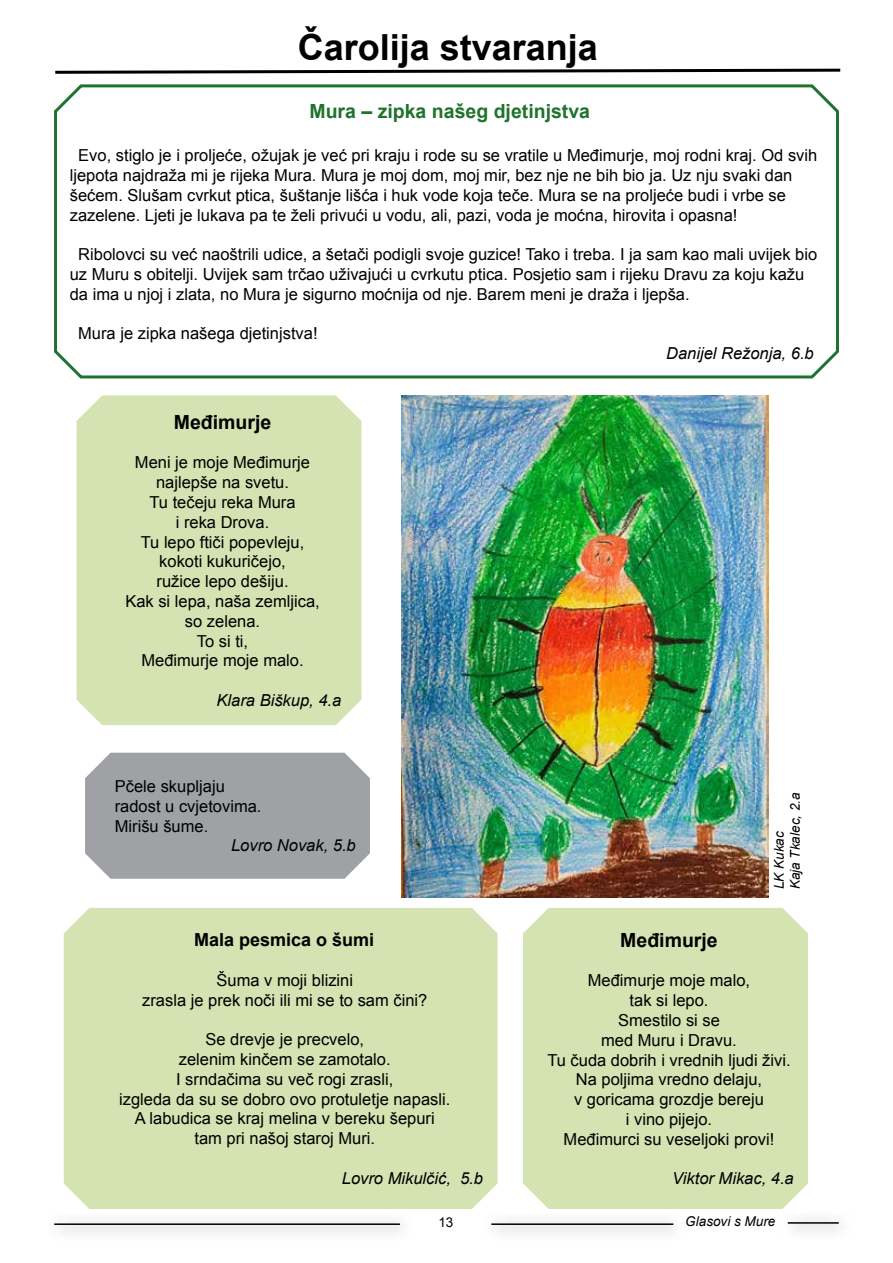
<style>
.page{position:relative;width:893px;height:1263px;background:#fff}
.page>*{position:absolute;margin:0;border:0;box-sizing:border-box;transform-origin:0 0}
.t1{font:700 36px "Arial";color:#000}
.t2{font:700 19.5px "Arial";color:#1f732d}
.t3{font:700 19.5px "Arial";color:#000}
.t4{font:700 18px "Arial";color:#000}
.t5{font:16.5px/19.8px "Arial";color:#000;text-align:center}
.t6{font:italic 16.5px "Arial";color:#000}
.t7{font:italic 13.5px/16.2px "Arial";color:#000}
.t8{font:13.5px "Arial";color:#000}
</style>
<div class="page">
<svg style="left:55px;top:68px;width:786px;height:6px"></svg>
<div style="left:482px;top:1212px;width:206px;height:30px;background:#f7f7f7"></div>
<hr style="left:491px;top:1223px;width:182px;height:2px;background:#000">
<div style="left:779px;top:1211px;width:75px;height:29px;background:#fafafa"></div>
<hr style="left:788px;top:1222px;width:51px;height:2px;background:#000">
<div style="left:45px;top:1212px;width:370px;height:30px;background:#f7f7f7"></div>
<hr style="left:54px;top:1223px;width:346px;height:2px;background:#000">
<svg style="left:54px;top:84px;width:785px;height:295px"></svg>
<div style="left:77px;top:395px;width:284px;height:330px;background:#d5e2b1"></div>
<img style="left:402px;top:395px;width:366px;height:502px">
<div style="left:523px;top:908px;width:285px;height:301px;background:#d5e2b1"></div>
<div style="left:64px;top:908px;width:433px;height:301px;background:#d5e2b1"></div>
<div style="left:85px;top:753px;width:285px;height:126px;background:#9fa1a4"></div>
<h1 class="t1" style="left:298px;top:24px;width:302px">Čarolija stvaranja</h1>
<p class="t2" style="left:309px;top:98px;width:282px">Mura – zipka našeg djetinjstva</p>
<p class="t5" style="left:70px;top:146px;width:749px;text-align:left;text-indent:8px">Evo, stiglo je i proljeće, ožujak je već pri kraju i rode su se vratile u Međimurje, moj rodni kraj. Od svih ljepota najdraža mi je rijeka Mura. Mura je moj dom, moj mir, bez nje ne bih bio ja. Uz nju svaki dan šećem. Slušam cvrkut ptica, šuštanje lišća i huk vode koja teče. Mura se na proljeće budi i vrbe se zazelene. Ljeti je lukava pa te želi privući u vodu, ali, pazi, voda je moćna, hirovita i opasna!</p>
<p class="t5" style="left:70px;top:245px;width:749px;text-align:left;text-indent:9px">Ribolovci su već naoštrili udice, a šetači podigli svoje guzice! Tako i treba. I ja sam kao mali uvijek bio uz Muru s obitelji. Uvijek sam trčao uživajući u cvrkutu ptica. Posjetio sam i rijeku Dravu za koju kažu da ima u njoj i zlata, no Mura je sigurno moćnija od nje. Barem meni je draža i ljepša.</p>
<p class="t5" style="left:78px;top:324px;width:241px">Mura je zipka našega djetinjstva!</p>
<p class="t6" style="left:666px;top:343px;width:149px">Danijel Režonja, 6.b</p>
<p class="t3" style="left:174px;top:409px;width:99px">Međimurje</p>
<p class="t5" style="left:125px;top:453px;width:196px">Meni je moje Međimurje najlepše na svetu.<br>Tu tečeju reka Mura<br>i reka Drova.<br>Tu lepo ftiči popevleju, kokoti kukuričejo,<br>ružice lepo dešiju.<br>Kak si lepa, naša zemljica, so zelena.<br>To si ti,<br>Međimurje moje malo.</p>
<p class="t6" style="left:217px;top:689px;width:126px">Klara Biškup, 4.a</p>
<p class="t5" style="left:115px;top:776px;width:148px;text-align:left">Pčele skupljaju radost u cvjetovima.<br>Mirišu šume.</p>
<p class="t6" style="left:231px;top:835px;width:126px">Lovro Novak, 5.b</p>
<p class="t4" style="left:194px;top:928px;width:182px">Mala pesmica o šumi</p>
<p class="t5" style="left:142px;top:970px;width:287px">Šuma v moji blizini<br>zrasla je prek noči ili mi se to sam čini?</p>
<p class="t5" style="left:119px;top:1030px;width:333px">Se drevje je precvelo,<br>zelenim kinčem se zamotalo.<br>I srndačima su več rogi zrasli,<br>izgleda da su se dobro ovo protuletje napasli.<br>A labudica se kraj melina v bereku šepuri tam pri našoj staroj Muri.</p>
<p class="t6" style="left:342px;top:1167px;width:143px">Lovro Mikulčić, 5.b</p>
<p class="t7" style="left:771px;top:889px;width:98px;rotate:-90deg">LK Kukac<br>Kaja Tkalec, 2.a</p>
<p class="t3" style="left:620px;top:927px;width:99px">Međimurje</p>
<p class="t5" style="left:547px;top:971px;width:245px">Međimurje moje malo,<br>tak si lepo.<br>Smestilo si se<br>med Muru i Dravu.<br>Tu čuda dobrih i vrednih ljudi živi.<br>Na poljima vredno delaju,<br>v goricama grozdje bereju<br>i vino pijejo.<br>Međimurci su veseljoki provi!</p>
<p class="t6" style="left:672px;top:1168px;width:123px">Viktor Mikac, 4.a</p>
<p class="t8" style="left:438px;top:1213px;width:17px">13</p>
<p class="t7" style="left:685px;top:1213px;width:92px">Glasovi s Mure</p>
</div>
